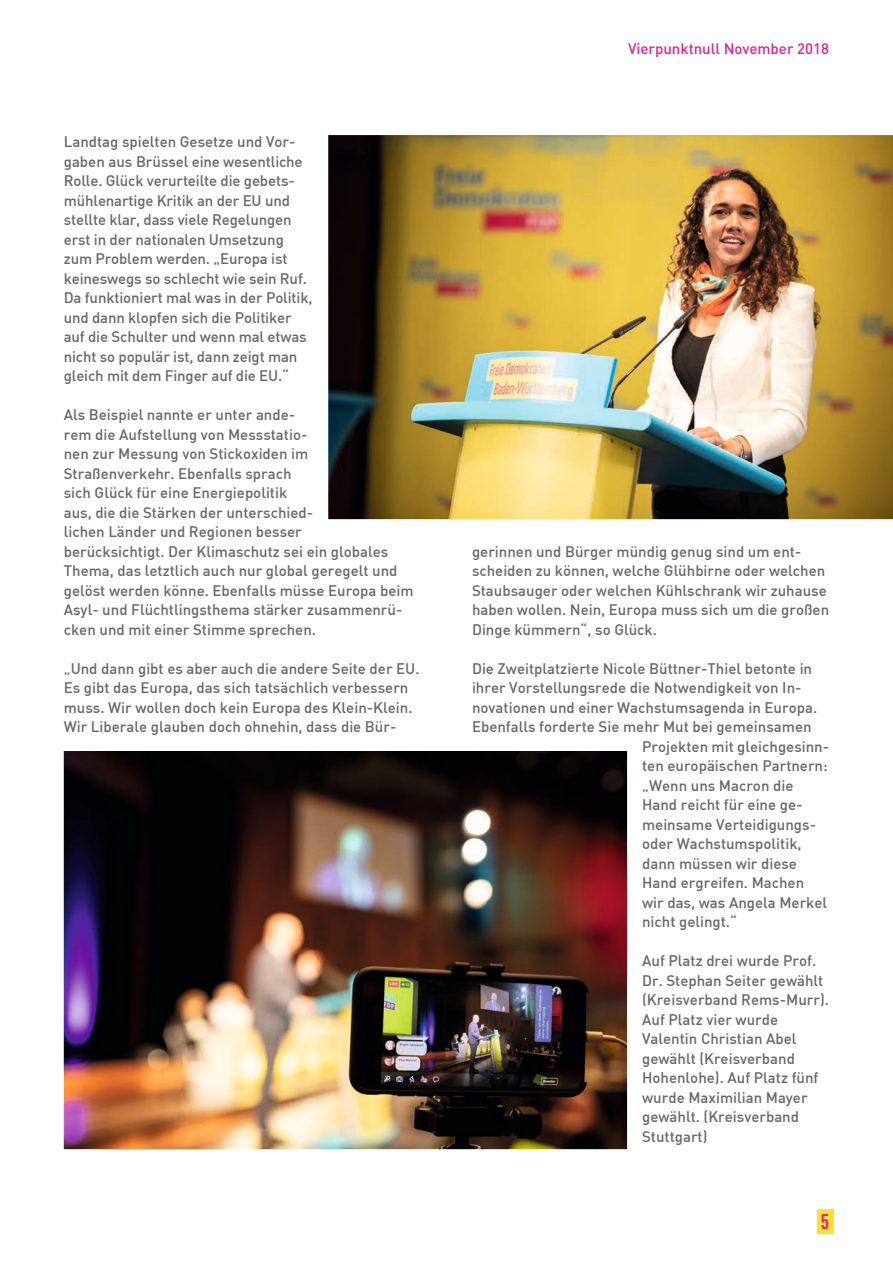
<style>
.page{position:relative;width:893px;height:1263px;background:#fff}
.page>*{position:absolute;margin:0;border:0;box-sizing:border-box;transform-origin:0 0}
.t1{font:700 condensed 21px "DINOT";color:#de248d}
.Body{font:500 15px/19.5px "DIN";color:#67686b}
.t2{font:500 15px "DINOT";color:#de248d}
</style>
<div class="page">
<div style="left:817px;top:1209px;width:16px;height:25px;background:#fbe231"></div>
<img style="left:65px;top:751px;width:561px;height:397px">
<img style="left:328px;top:135px;width:565px;height:385px">
<p class="Body" style="left:64px;top:131px;width:250px">Landtag spielten Gesetze und Vor&shy;gaben aus Brüssel eine wesentliche Rolle. Glück verurteilte die gebets&shy;mühlenartige Kritik an der EU und stellte klar, dass viele Regelungen erst in der nationalen Umsetzung zum Problem werden. „Europa ist keineswegs so schlecht wie sein Ruf.<br>Da funktioniert mal was in der Politik, und dann klopfen sich die Politiker auf die Schulter und wenn mal etwas nicht so populär ist, dann zeigt man gleich mit dem Finger auf die EU.“</p>
<p class="Body" style="left:64px;top:404px;width:351px">Als Beispiel nannte er unter ande-<br>rem die Aufstellung von Messstatio-<br>nen zur Messung von Stickoxiden im Straßenverkehr. Ebenfalls sprach<br>sich Glück für eine Energiepolitik<br>aus, die die Stärken der unterschied-<br>lichen Länder und Regionen besser<br>berücksichtigt. Der Klimaschutz sei ein globales Thema, das letztlich auch nur global geregelt und gelöst werden könne. Ebenfalls müsse Europa beim Asyl- und Flüchtlingsthema stärker zusammenrü&shy;cken und mit einer Stimme sprechen.</p>
<p class="Body" style="left:64px;top:658px;width:357px">„Und dann gibt es aber auch die andere Seite der EU.<br>Es gibt das Europa, das sich tatsächlich verbessern muss. Wir wollen doch kein Europa des Klein-Klein.<br>Wir Liberale glauben doch ohnehin, dass die Bür-</p>
<p class="t2" style="left:628px;top:39px;width:203px">Vierpunktnull November 2018</p>
<p class="Body" style="left:472px;top:541px;width:359px">gerinnen und Bürger mündig genug sind um ent&shy;scheiden zu können, welche Glühbirne oder welchen Staubsauger oder welchen Kühlschrank wir zuhause haben wollen. Nein, Europa muss sich um die großen Dinge kümmern“, so Glück.</p>
<p class="Body" style="left:472px;top:658px;width:342px">Die Zweitplatzierte Nicole Büttner-Thiel betonte in</p>
<p class="Body" style="left:472px;top:677px;width:331px">ihrer Vorstellungsrede die Notwendigkeit von In-</p>
<p class="Body" style="left:472px;top:697px;width:347px">novationen und einer Wachstumsagenda in Europa.</p>
<p class="Body" style="left:472px;top:716px;width:341px">Ebenfalls forderte Sie mehr Mut bei gemeinsamen</p>
<p class="Body" style="left:642px;top:736px;width:189px">Projekten mit gleichgesinn-</p>
<p class="Body" style="left:642px;top:755px;width:187px">ten europäischen Partnern:</p>
<p class="Body" style="left:642px;top:775px;width:153px">„Wenn uns Macron die</p>
<p class="Body" style="left:642px;top:794px;width:162px">Hand reicht für eine ge-</p>
<p class="Body" style="left:642px;top:814px;width:175px">meinsame Verteidigungs-</p>
<p class="Body" style="left:642px;top:833px;width:161px">oder Wachstumspolitik,</p>
<p class="Body" style="left:642px;top:853px;width:156px">dann müssen wir diese</p>
<p class="Body" style="left:642px;top:872px;width:164px">Hand ergreifen. Machen</p>
<p class="Body" style="left:642px;top:892px;width:187px">wir das, was Angela Merkel</p>
<p class="Body" style="left:642px;top:911px;width:96px">nicht gelingt.“</p>
<p class="Body" style="left:642px;top:950px;width:188px">Auf Platz drei wurde Prof.<br>Dr. Stephan Seiter gewählt (Kreisverband Rems-Murr).<br>Auf Platz vier wurde<br>Valentin Christian Abel gewählt (Kreisverband<br>Hohenlohe). Auf Platz fünf wurde Maximilian Mayer gewählt. (Kreisverband<br>Stuttgart)</p>
<h1 class="t1" style="left:821px;top:1209px;width:10px">5</h1>
</div>
